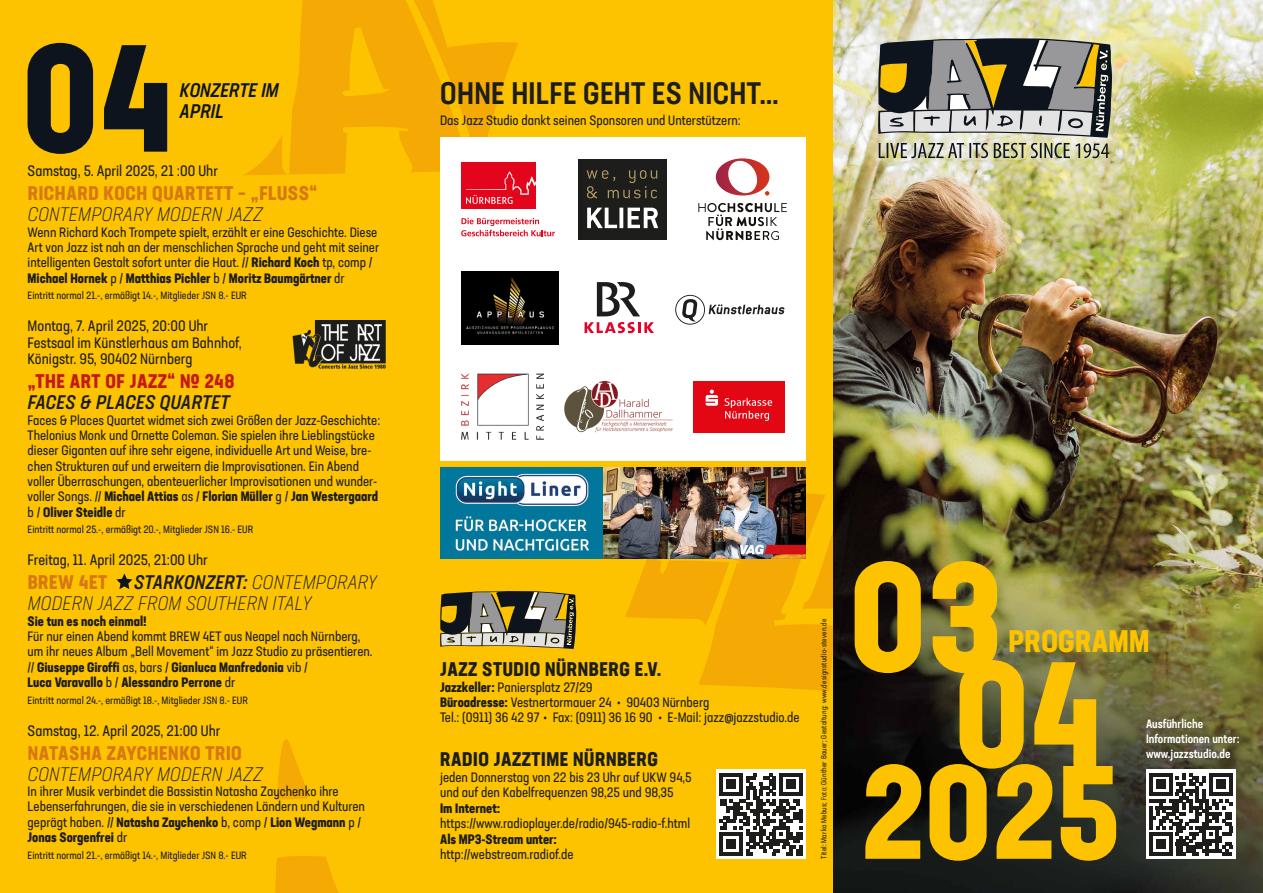
<style>
.page{position:relative;width:1263px;height:893px;background:#fff}
.page>*{position:absolute;margin:0;border:0;box-sizing:border-box;transform-origin:0 0}
.t1{font:700 condensed 151.35px "Neusa Next Std";color:#fdc300}
.t2{font:700 condensed 150px "Neusa Next Std";color:#0d141e}
.t3{font:700 condensed 146.7px "Neusa Next Std";color:#fdc300}
.t4{font:500 condensed 30.75px "Neusa Next Std";letter-spacing:.01em;color:#1d1d1b}
.t5{font:700 condensed 30.75px "Neusa Next Std";letter-spacing:.01em;color:#fdc300}
.t6{font:italic 300 condensed 19.5px/21px "Neusa Next Std";letter-spacing:.02em;color:#1d1d1b}
.t7{font:700 condensed 19.5px "Neusa Next Std";letter-spacing:.03em;color:#d77813}
.t8{font:700 condensed 19.5px "Neusa Next Std";letter-spacing:.03em;color:#1d1d1b}
.t9{font:italic 500 condensed 19.5px "Neusa Next Std";letter-spacing:.02em;color:#1d1d1b}
.t10{font:700 condensed 19.5px "Neusa Next Std";letter-spacing:.03em;color:#c51a1b}
.t11{font:italic 500 condensed 19.5px/21px "Neusa Next Std";letter-spacing:.01em;color:#0d141e}
.t12{font:condensed 15px/16.5px "Neusa Next Std";color:#1d1d1b}
.t13{font:condensed 13.5px/15.5px "Neusa Next Std";color:#1d1d1b}
.t14{font:700 condensed 13.5px "Neusa Next Std";color:#1d1d1b}
.t15{font:500 condensed 12px/15px "Neusa Next Std";color:#fff}
.t16{font:condensed 10.5px "Neusa Next Std";color:#1d1d1b}
.t17{font:condensed 7.5px "Neusa Next Std";letter-spacing:.02em;color:#1d1d1b}
.s1{font-weight:700}
.s2{font-weight:500}
.s3{font-family:"PT Sans"}
</style>
<div class="page">
<div style="left:0;top:0;width:833px;height:893px;background:#fdc300"></div>
<svg style="left:277px;top:739px;width:32px;height:61px"></svg>
<svg style="left:275px;top:856px;width:64px;height:37px;background:#f5ac03"></svg>
<svg style="left:625px;top:493px;width:208px;height:198px"></svg>
<img style="left:833px;top:0;width:430px;height:893px">
<div style="left:831px;top:0;width:328px;height:204px;background:#fff;opacity:.5"></div>
<svg style="left:878px;top:38px;width:234px;height:120px;background:#888778"></svg>
<div style="left:1146px;top:770px;width:89px;height:89px;background:#fff"></div>
<svg style="left:1149px;top:773px;width:83px;height:83px"></svg>
<hr style="left:1149px;top:852px;width:23px;height:4px;background:#1d1d1b">
<div style="left:1156px;top:839px;width:10px;height:10px;background:#1d1d1b"></div>
<div style="left:716px;top:770px;width:90px;height:89px;background:#fff"></div>
<svg style="left:720px;top:773px;width:83px;height:83px"></svg>
<hr style="left:720px;top:852px;width:23px;height:4px;background:#1d1d1b">
<div style="left:726px;top:839px;width:10px;height:10px;background:#1d1d1b"></div>
<svg style="left:116px;top:573px;width:16px;height:16px"></svg>
<svg style="left:865px;top:764px;width:251px;height:97px;background:#9f7f0b"></svg>
<svg style="left:440px;top:591px;width:136px;height:58px;background:#827a5d"></svg>
<div style="left:440px;top:137px;width:366px;height:323px;background:#fff"></div>
<svg style="left:597px;top:282px;width:43px;height:34px"></svg>
<svg style="left:584px;top:322px;width:70px;height:11px"></svg>
<svg style="left:716px;top:158px;width:53px;height:38px"></svg>
<svg style="left:698px;top:203px;width:89px;height:37px"></svg>
<div style="left:578px;top:159px;width:89px;height:80px;background:#1d1d1b"></div>
<svg style="left:587px;top:208px;width:71px;height:20px"></svg>
<svg style="left:587px;top:170px;width:70px;height:28px"></svg>
<img style="left:461px;top:271px;width:97px;height:73px">
<img style="left:564px;top:380px;width:109px;height:53px">
<div style="left:461px;top:162px;width:75px;height:46px;background:#e3051b"></div>
<svg style="left:244px;top:0;width:292px;height:204px"></svg>
<svg style="left:461px;top:218px;width:94px;height:18px"></svg>
<div style="left:693px;top:381px;width:91px;height:51px;background:#e30613"></div>
<svg style="left:706px;top:390px;width:12px;height:16px"></svg>
<svg style="left:724px;top:398px;width:48px;height:23px"></svg>
<img style="left:461px;top:373px;width:83px;height:67px">
<svg style="left:675px;top:295px;width:110px;height:30px"></svg>
<img style="left:293px;top:321px;width:92px;height:47px">
<img style="left:440px;top:468px;width:366px;height:91px">
<h2 class="t2" style="left:22px;top:3px;width:153px">04</h2>
<h3 class="t11" style="left:180px;top:79px;width:100px">KONZERTE IM<br>APRIL</h3>
<p class="t12" style="left:28px;top:163px;width:192px">Samstag, 5. April 2025, 21 :00 Uhr</p>
<h3 class="t7" style="left:28px;top:181px;width:291px">RICHARD KOCH QUARTETT – „FLUSS“</h3>
<h3 class="t6" style="left:28px;top:204px;width:237px">CONTEMPORARY MODERN JAZZ</h3>
<p class="t13" style="left:28px;top:224px;width:353px">Wenn Richard Koch Trompete spielt, erzählt er eine Geschichte. Diese Art von Jazz ist nah an der menschlichen Sprache und geht mit seiner intelligenten Gestalt sofort unter die Haut. // <span class="s1">Richard Koch</span> tp, comp / <span class="s1">Michael Hornek</span> p / <span class="s1">Matthias Pichler</span> b / <span class="s1">Moritz Baumgärtner</span> dr</p>
<p class="t16" style="left:28px;top:289px;width:221px">Eintritt normal 21.-, ermäßigt 14.-, Mitglieder JSN 8.- EUR</p>
<p class="t12" style="left:28px;top:317px;width:216px">Montag, 7. April 2025, 20:00 Uhr<br>Festsaal im Künstlerhaus am Bahnhof,<br>Königstr. 95, 90402 Nürnberg</p>
<h3 class="t10" style="left:28px;top:369px;width:208px">„THE ART OF JAZZ“ № 248</h3>
<h3 class="t9" style="left:28px;top:390px;width:203px">FACES &amp; PLACES QUARTET</h3>
<p class="t13" style="left:28px;top:412px;width:354px">Faces &amp; Places Quartet widmet sich zwei Größen der Jazz-Geschichte:<br>Thelonius Monk und Ornette Coleman. Sie spielen ihre Lieblingstücke dieser Giganten auf ihre sehr eigene, individuelle Art und Weise, bre&shy;chen Strukturen auf und erweitern die Improvisationen. Ein Abend voller Überraschungen, abenteuerlicher Improvisationen und wunder&shy;voller Songs. // <span class="s1">Michael Attias</span> as / <span class="s1">Florian Müller</span> g / <span class="s1">Jan Westergaard </span>b / <span class="s1">Oliver Steidle</span> dr</p>
<p class="t16" style="left:28px;top:523px;width:227px">Eintritt normal 25.-, ermäßigt 20.-, Mitglieder JSN 16.- EUR</p>
<p class="t12" style="left:28px;top:551px;width:182px">Freitag, 11. April 2025, 21:00 Uhr</p>
<h3 class="t7" style="left:28px;top:570px;width:81px">BREW 4ET</h3>
<h3 class="t6" style="left:28px;top:572px;width:351px;text-indent:106px"><span class="s2">STARKONZERT:</span> CONTEMPORARY<br>MODERN JAZZ FROM SOUTHERN ITALY</h3>
<p class="t14" style="left:28px;top:612px;width:121px">Sie tun es noch einmal!</p>
<p class="t13" style="left:28px;top:628px;width:346px">Für nur einen Abend kommt BREW 4ET aus Neapel nach Nürnberg, um ihr neues Album „Bell Movement“ im Jazz Studio zu präsentieren. // <span class="s1">Giuseppe Giroffi</span> as, bars / <span class="s1">Gianluca Manfredonia</span> vib /<br><span class="s1">Luca Varavallo</span> b / <span class="s1">Alessandro Perrone</span> dr</p>
<p class="t16" style="left:28px;top:693px;width:222px">Eintritt normal 24.-, ermäßigt 18.-, Mitglieder JSN 8.- EUR</p>
<p class="t12" style="left:28px;top:722px;width:194px">Samstag, 12. April 2025, 21:00 Uhr</p>
<h3 class="t7" style="left:28px;top:740px;width:216px">NATASHA ZAYCHENKO TRIO</h3>
<h3 class="t6" style="left:28px;top:763px;width:237px">CONTEMPORARY MODERN JAZZ</h3>
<p class="t13" style="left:28px;top:783px;width:339px">In ihrer Musik verbindet die Bassistin Natasha Zaychenko ihre Lebenserfahrungen, die sie in verschiedenen Ländern und Kulturen geprägt haben. // <span class="s1">Natasha Zaychenko</span> b, comp / <span class="s1">Lion Wegmann</span> p / <span class="s1">Jonas Sorgenfrei</span> dr</p>
<p class="t16" style="left:28px;top:848px;width:221px">Eintritt normal 21.-, ermäßigt 14.-, Mitglieder JSN 8.- EUR</p>
<h3 class="t4" style="left:440px;top:74px;width:340px">OHNE HILFE GEHT ES NICHT…</h3>
<p class="t13" style="left:440px;top:113px;width:302px">Das Jazz Studio dankt seinen Sponsoren und Unterstützern:</p>
<h3 class="t8" style="left:440px;top:657px;width:223px">JAZZ STUDIO NÜRNBERG E.V.</h3>
<p class="t13" style="left:440px;top:679px;width:361px"><span class="s1">Jazzkeller:</span> Paniersplatz 27/29<br><span class="s1">Büroadresse:</span> Vestnertormauer 24 • 90403 Nürnberg<br>Tel.: (0911) 36 42 97 • Fax: (0911) 36 16 90 • E-Mail: jazz@jazzstudio.de</p>
<h3 class="t8" style="left:440px;top:746px;width:219px">RADIO JAZZTIME NÜRNBERG</h3>
<p class="t13" style="left:440px;top:769px;width:253px">jeden Donnerstag von 22 bis 23 Uhr auf UKW 94,5 und auf den Kabelfrequenzen 98,25 und 98,35</p>
<p class="t14" style="left:440px;top:799px;width:62px">Im Internet:</p>
<p class="t13" style="left:440px;top:815px;width:252px">https://www.radioplayer.de/radio/945-radio-f.html</p>
<p class="t14" style="left:440px;top:830px;width:118px">Als MP3-Stream unter:</p>
<p class="t13" style="left:440px;top:846px;width:135px">http://webstream.radiof.de</p>
<p class="t17" style="left:819px;top:859px;width:241px;rotate:-90deg">Titel: Marko Mebus; <span class="s3">Foto:</span> Günther Bauer; Gestaltung: www.designstudio-steven.de</p>
<h1 class="t1" style="left:849px;top:520px;width:156px">03</h1>
<h3 class="t5" style="left:1009px;top:621px;width:142px">PROGRAMM</h3>
<h3 class="t3" style="left:954px;top:621px;width:150px">04</h3>
<p class="t15" style="left:1146px;top:716px;width:95px">Ausführliche<br>Informationen unter: www.jazzstudio.de</p>
</div>
